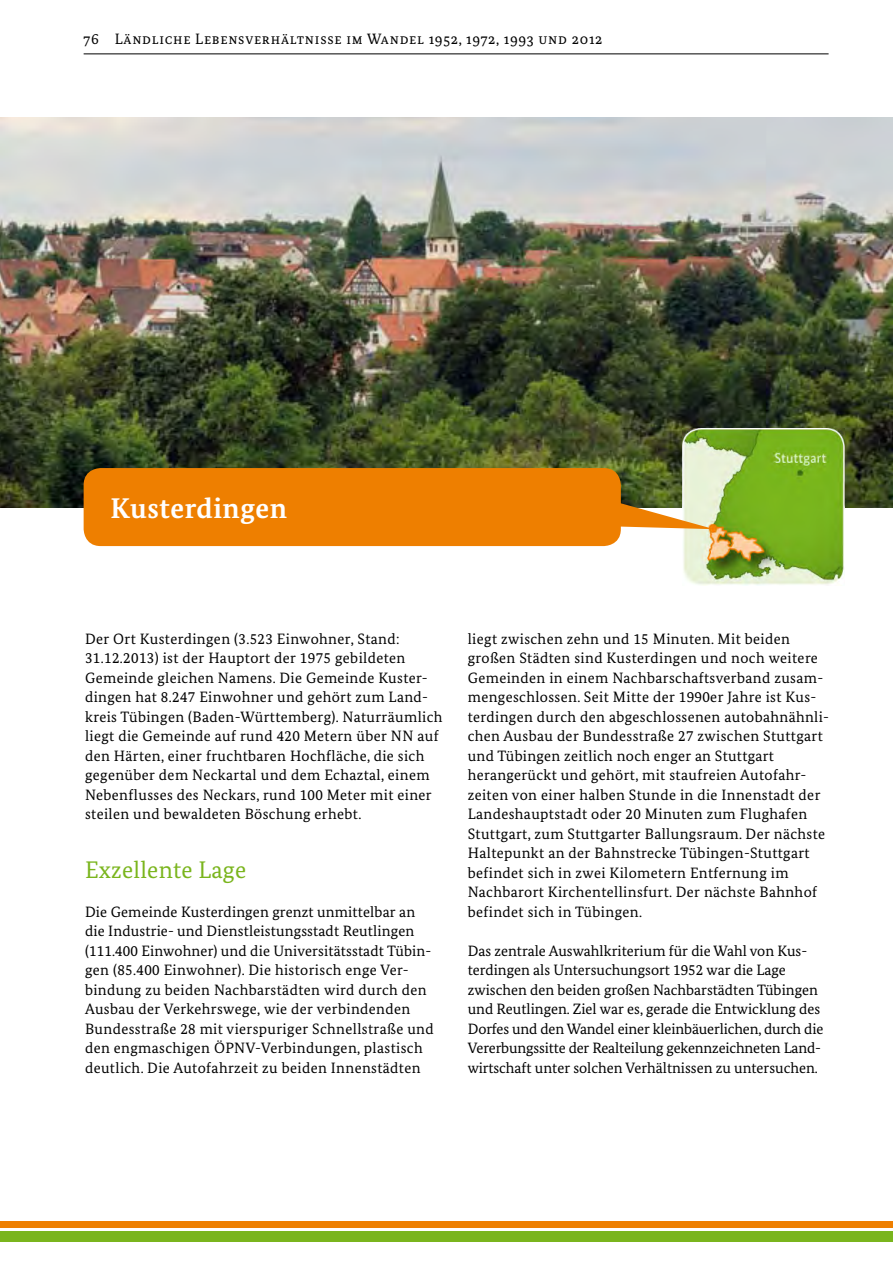
<style>
.page{position:relative;width:893px;height:1263px;background:#fff}
.page>*{position:absolute;margin:0;border:0;box-sizing:border-box;transform-origin:0 0}
.t1{font:700 28.5px "Bundes Serif";letter-spacing:.02em;color:#fff}
.t2{font:24px "Bundes Serif";letter-spacing:.01em;color:#7ab51d}
.t3{font:15px/19.5px "Bundes Serif";letter-spacing:.025em;color:#000}
.t4{font:15px/19.5px "Bundes Serif";color:#000}
.t5{font:15px "Bundes Serif";letter-spacing:.05em;color:#000}
</style>
<div class="page">
<hr style="left:84px;top:53px;width:745px;height:1px;background:#000">
<div style="left:0;top:1231px;width:893px;height:11px;background:#7ab51d"></div>
<div style="left:0;top:1221px;width:893px;height:6px;background:#ee7f00"></div>
<img style="left:0;top:117px;width:893px;height:390px">
<div style="left:84px;top:468px;width:537px;height:78px;background:#ee7f00;border-radius:17px"></div>
<img style="left:682px;top:429px;width:162px;height:156px">
<svg style="left:620px;top:503px;width:94px;height:26px"></svg>
<p class="t5" style="left:84px;top:30px;width:520px">76 Ländliche Lebensverhältnisse im Wandel 1952, 1972, 1993 und 2012</p>
<p class="t1" style="left:111px;top:491px;width:178px">Kusterdingen</p>
<p class="t3" style="left:85px;top:628px;width:359px">Der Ort Kusterdingen (3.523 Einwohner, Stand:<br>31.12.2013) ist der Hauptort der 1975 gebildeten Gemeinde gleichen Namens. Die Gemeinde Kuster&shy;dingen hat 8.247 Einwohner und gehört zum Land&shy;kreis Tübingen (Baden-Württemberg). Naturräumlich liegt die Gemeinde auf rund 420 Metern über NN auf den Härten, einer fruchtbaren Hochfläche, die sich gegenüber dem Neckartal und dem Echaztal, einem Nebenflusses des Neckars, rund 100 Meter mit einer steilen und bewaldeten Böschung erhebt.</p>
<h4 class="t2" style="left:85px;top:855px;width:163px">Exzellente Lage</h4>
<p class="t3" style="left:85px;top:901px;width:350px">Die Gemeinde Kusterdingen grenzt unmittelbar an die Industrie- und Dienstleistungsstadt Reutlingen (111.400 Einwohner) und die Universitätsstadt Tübin&shy;gen (85.400 Einwohner). Die historisch enge Ver&shy;bindung zu beiden Nachbarstädten wird durch den Ausbau der Verkehrswege, wie der verbindenden Bundesstraße 28 mit vierspuriger Schnellstraße und den engmaschigen ÖPNV-Verbindungen, plastisch deutlich. Die Autofahrzeit zu beiden Innenstädten</p>
<p class="t3" style="left:468px;top:628px;width:363px">liegt zwischen zehn und 15 Minuten. Mit beiden großen Städten sind Kusterdingen und noch weitere Gemeinden in einem Nachbarschaftsverband zusam&shy;mengeschlossen. Seit Mitte der 1990er Jahre ist Kus&shy;terdingen durch den abgeschlossenen autobahnähnli&shy;chen Ausbau der Bundesstraße 27 zwischen Stuttgart und Tübingen zeitlich noch enger an Stuttgart<br>heran gerückt und gehört, mit staufreien Autofahr&shy;zeiten von einer halben Stunde in die Innenstadt der Landeshauptstadt oder 20 Minuten zum Flughafen Stuttgart, zum Stuttgarter Ballungsraum. Der nächste Haltepunkt an der Bahnstrecke Tübingen-Stuttgart befindet sich in zwei Kilometern Entfernung im<br>Nach barort Kirchentellinsfurt. Der nächste Bahnhof befindet sich in Tübingen.</p>
<p class="t4" style="left:468px;top:940px;width:357px">Das zentrale Auswahlkriterium für die Wahl von Kus&shy;terdingen als Untersuchungsort 1952 war die Lage zwischen den beiden großen Nachbarstädten Tübingen und Reutlingen. Ziel war es, gerade die Entwicklung des Dorfes und den Wandel einer kleinbäuerlichen, durch die Vererbungssitte der Realteilung gekennzeichneten Land&shy;wirtschaft unter solchen Verhältnissen zu untersuchen.</p>
</div>
